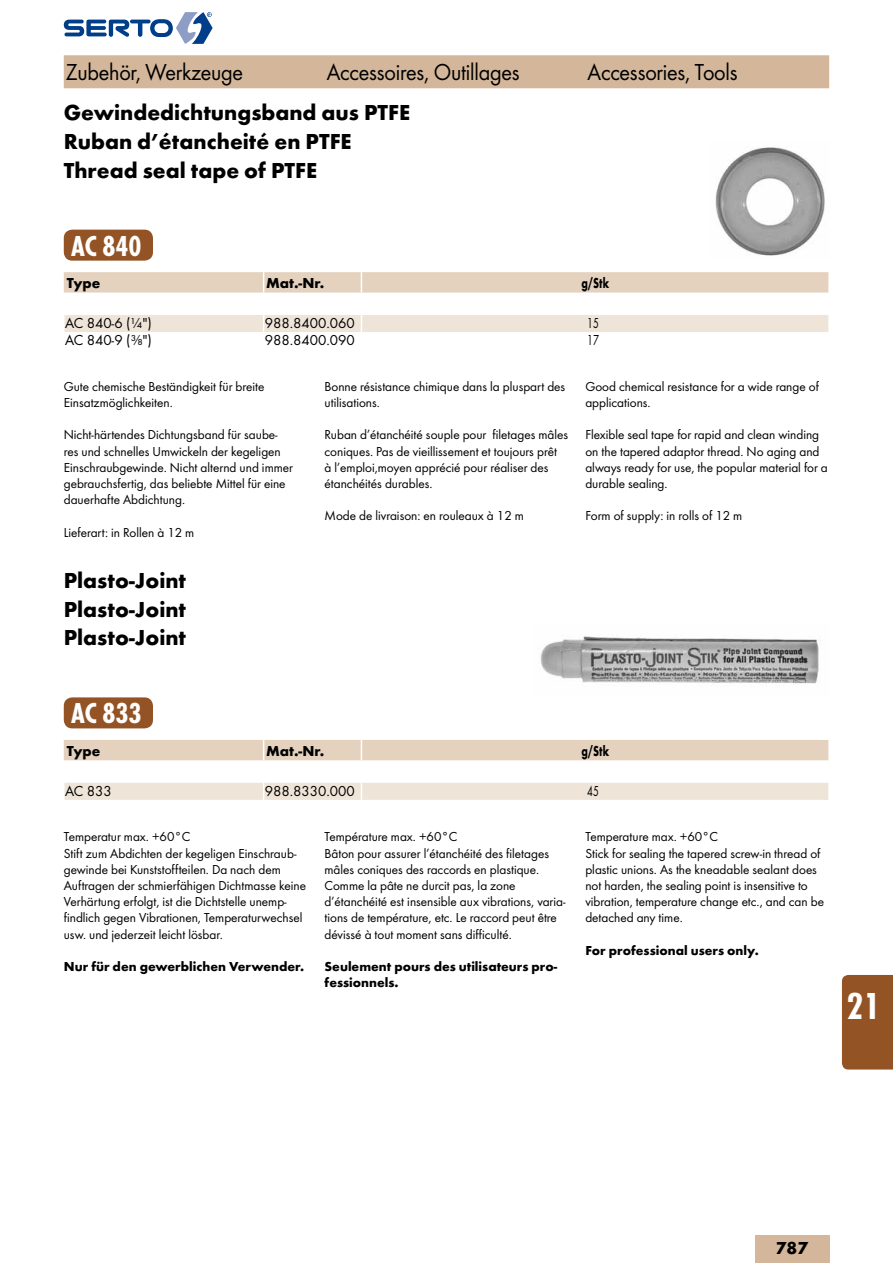
<style>
.page{position:relative;width:893px;height:1263px;background:#fff}
.page>*{position:absolute;margin:0;border:0;box-sizing:border-box;transform-origin:0 0}
.t1{font:700 39px "Futura Con";color:#fff}
.t2{font:700 30px "Futura Con";color:#fff}
.t3{font:24px "Futura Boo";letter-spacing:-.01em;color:#000;scale:.94 1}
.t4{font:700 22.5px/28.8px "Futura";color:#000}
.t5{font:700 18px "Futura";color:#000}
.t6{font:15px "Futura Boo";color:#000}
.t7{font:700 15px "Futura";color:#000}
.t8{font:700 15px "Futura";color:#000;scale:.7 1}
.t9{font:15px "Futura Boo";color:#000;scale:.7 1}
.t10{font:13.5px/16.2px "Futura Boo";color:#000}
.t11{font:700 13.5px/16.2px "Futura";color:#000}
</style>
<div class="page">
<div style="left:63px;top:55px;width:767px;height:34px;background:#d4b79a"></div>
<svg style="left:64px;top:12px;width:149px;height:32px"></svg>
<svg style="left:63px;top:229px;width:766px;height:103px"></svg>
<hr style="left:828px;top:272px;width:2px;height:21px;background:#fff">
<img style="left:710px;top:147px;width:119px;height:112px">
<div style="left:64px;top:230px;width:89px;height:31px;background:#945324;border-radius:9px"></div>
<svg style="left:63px;top:697px;width:766px;height:103px"></svg>
<hr style="left:828px;top:740px;width:2px;height:20px;background:#fff">
<img style="left:540px;top:636px;width:279px;height:48px">
<div style="left:64px;top:697px;width:89px;height:31px;background:#945324;border-radius:9px"></div>
<div style="left:755px;top:1235px;width:74px;height:28px;background:#d4b79a"></div>
<div style="left:842px;top:975px;width:51px;height:94px;background:#945324"></div>
<h3 class="t3" style="left:66px;top:57px;width:190px">Zubehör, Werkzeuge</h3>
<h3 class="t3" style="left:327px;top:57px;width:207px">Accessoires, Outillages</h3>
<h3 class="t3" style="left:587px;top:57px;width:161px">Accessories, Tools</h3>
<h3 class="t4" style="left:64px;top:98px;width:348px">Gewindedichtungsband aus PTFE<br>Ruban d’étancheité en PTFE<br>Thread seal tape of PTFE</h3>
<h2 class="t2" style="left:71px;top:228px;width:72px">AC 840</h2>
<p class="t7" style="left:67px;top:274px;width:35px">Type</p>
<p class="t7" style="left:266px;top:274px;width:60px">Mat.-Nr.</p>
<p class="t8" style="left:581px;top:274px;width:41px">g/Stk</p>
<p class="t6" style="left:65px;top:314px;width:88px">AC 840-6 (1/4")</p>
<p class="t6" style="left:265px;top:314px;width:91px">988.8400.060</p>
<p class="t9" style="left:587px;top:314px;width:18px">15</p>
<p class="t6" style="left:65px;top:331px;width:88px">AC 840-9 (3/8")</p>
<p class="t6" style="left:265px;top:331px;width:91px">988.8400.090</p>
<p class="t9" style="left:587px;top:331px;width:18px">17</p>
<p class="t10" style="left:64px;top:378px;width:202px">Gute chemische Beständigkeit für breite<br>Einsatzmöglichkeiten.</p>
<p class="t10" style="left:64px;top:427px;width:231px">Nicht-härtendes Dichtungsband für saube&shy;res und schnelles Umwickeln der kegeligen Einschraubgewinde. Nicht alternd und immer gebrauchsfertig, das beliebte Mittel für eine dauerhafte Abdichtung.</p>
<p class="t10" style="left:64px;top:524px;width:132px">Lieferart: in Rollen à 12 m</p>
<p class="t10" style="left:585px;top:378px;width:235px">Good chemical resistance for a wide range of applications.</p>
<p class="t10" style="left:585px;top:427px;width:244px">Flexible seal tape for rapid and clean winding on the tapered adaptor thread. No aging and always ready for use, the popular material for a durable sealing.</p>
<p class="t10" style="left:585px;top:508px;width:158px">Form of supply: in rolls of 12 m</p>
<p class="t10" style="left:325px;top:378px;width:242px">Bonne résistance chimique dans la pluspart des utilisations.</p>
<p class="t10" style="left:325px;top:427px;width:245px">Ruban d’étanchéité souple pour filetages mâles coniques. Pas de vieillissement et toujours prêt<br>à l’emploi,moyen apprécié pour réaliser des étanchéités durables.</p>
<p class="t10" style="left:325px;top:508px;width:201px">Mode de livraison: en rouleaux à 12 m</p>
<h3 class="t4" style="left:64px;top:565px;width:124px;text-align:justify">Plasto-Joint Plasto-Joint Plasto-Joint</h3>
<h2 class="t2" style="left:71px;top:696px;width:72px">AC 833</h2>
<p class="t7" style="left:67px;top:742px;width:35px">Type</p>
<p class="t7" style="left:266px;top:742px;width:60px">Mat.-Nr.</p>
<p class="t8" style="left:581px;top:742px;width:41px">g/Stk</p>
<p class="t6" style="left:65px;top:782px;width:48px">AC 833</p>
<p class="t6" style="left:265px;top:782px;width:91px">988.8330.000</p>
<p class="t9" style="left:587px;top:782px;width:18px">45</p>
<p class="t10" style="left:64px;top:829px;width:244px">Temperatur max. +60°C<br>Stift zum Abdichten der kegeligen Einschraub&shy;gewinde bei Kunststoffteilen. Da nach dem Auftragen der schmierfähigen Dichtmasse keine Verhärtung erfolgt, ist die Dichtstelle unemp&shy;findlich gegen Vibrationen, Temperaturwechsel usw. und jederzeit leicht lösbar.</p>
<p class="t11" style="left:64px;top:958px;width:242px">Nur für den gewerblichen Verwender.</p>
<p class="t10" style="left:325px;top:829px;width:242px">Température max. +60°C<br>Bâton pour assurer l’étanchéité des filetages mâles coniques des raccords en plastique.<br>Comme la pâte ne durcit pas, la zone d’étanchéité est insensible aux vibrations, varia&shy;tions de température, etc. Le raccord peut être dévissé à tout moment sans difficulté.</p>
<p class="t11" style="left:325px;top:958px;width:234px">Seulement pours des utilisateurs pro&shy;fessionnels.</p>
<p class="t10" style="left:585px;top:829px;width:240px">Temperature max. +60°C<br>Stick for sealing the tapered screw-in thread of plastic unions. As the kneadable sealant does not harden, the sealing point is insensitive to vibration, temperature change etc., and can be detached any time.</p>
<p class="t11" style="left:585px;top:942px;width:175px">For professional users only.</p>
<h1 class="t1" style="left:847px;top:983px;width:35px">21</h1>
<h3 class="t5" style="left:776px;top:1237px;width:34px">787</h3>
</div>
